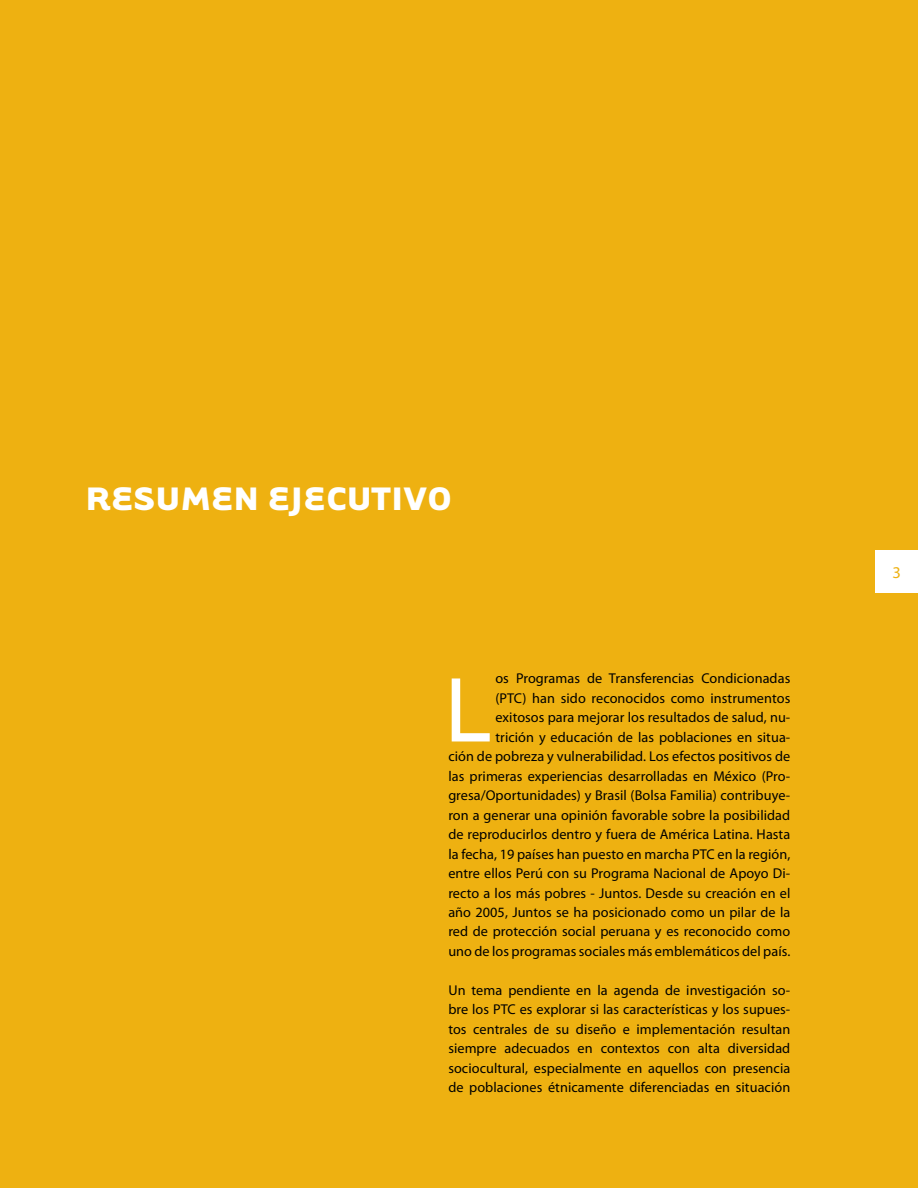
<style>
.page{position:relative;width:918px;height:1188px;background:#eeb111}
.page>*{position:absolute;margin:0;border:0;box-sizing:border-box;transform-origin:0 0}
.t1{font:105px "Tarzana Wide";color:#fff}
.t2{font:700 37.5px "Tarzana Wide";letter-spacing:.005em;color:#fff}
.t3{font:16.5px "Myriad Pro";color:#eeb111}
.t4{font:14.25px/19.5px "Myriad Pro";letter-spacing:.005em;color:#000;text-align:right}
</style>
<div class="page">
<div style="left:875px;top:551px;width:43px;height:42px;background:#fff"></div>
<h2 class="t2" style="left:85px;top:474px;width:368px">RESUMEN EJECUTIVO</h2>
<p class="t4" style="left:448px;top:668px;width:343px">os Programas de Transferencias Condicionadas<br>(PTC) han sido reconocidos como instrumentos exitosos para mejorar los resultados de salud, nu-<br>trición y educación de las poblaciones en situa-<br>ción de pobreza y vulnerabilidad. Los efectos positivos de las primeras experiencias desarrolladas en México (Pro&shy;gresa/Oportunidades) y Brasil (Bolsa Familia) contribuye&shy;ron a generar una opinión favorable sobre la posibilidad de reproducirlos dentro y fuera de América Latina. Hasta la fecha, 19 países han puesto en marcha PTC en la región, entre ellos Perú con su Programa Nacional de Apoyo Di&shy;recto a los más pobres - Juntos. Desde su creación en el año 2005, Juntos se ha posicionado como un pilar de la red de protección social peruana y es reconocido como uno de los programas sociales más emblemáticos del país.</p>
<p class="t4" style="left:448px;top:980px;width:343px;text-align:justify">Un tema pendiente en la agenda de investigación so&shy;bre los PTC es explorar si las características y los supues&shy;tos centrales de su diseño e implementación resultan siempre adecuados en contextos con alta diversidad sociocultural, especialmente en aquellos con presencia de poblaciones étnicamente diferenciadas en situación</p>
<h1 class="t1" style="left:440px;top:642px;width:52px">L</h1>
<p class="t3" style="left:892px;top:562px;width:10px">3</p>
</div>
